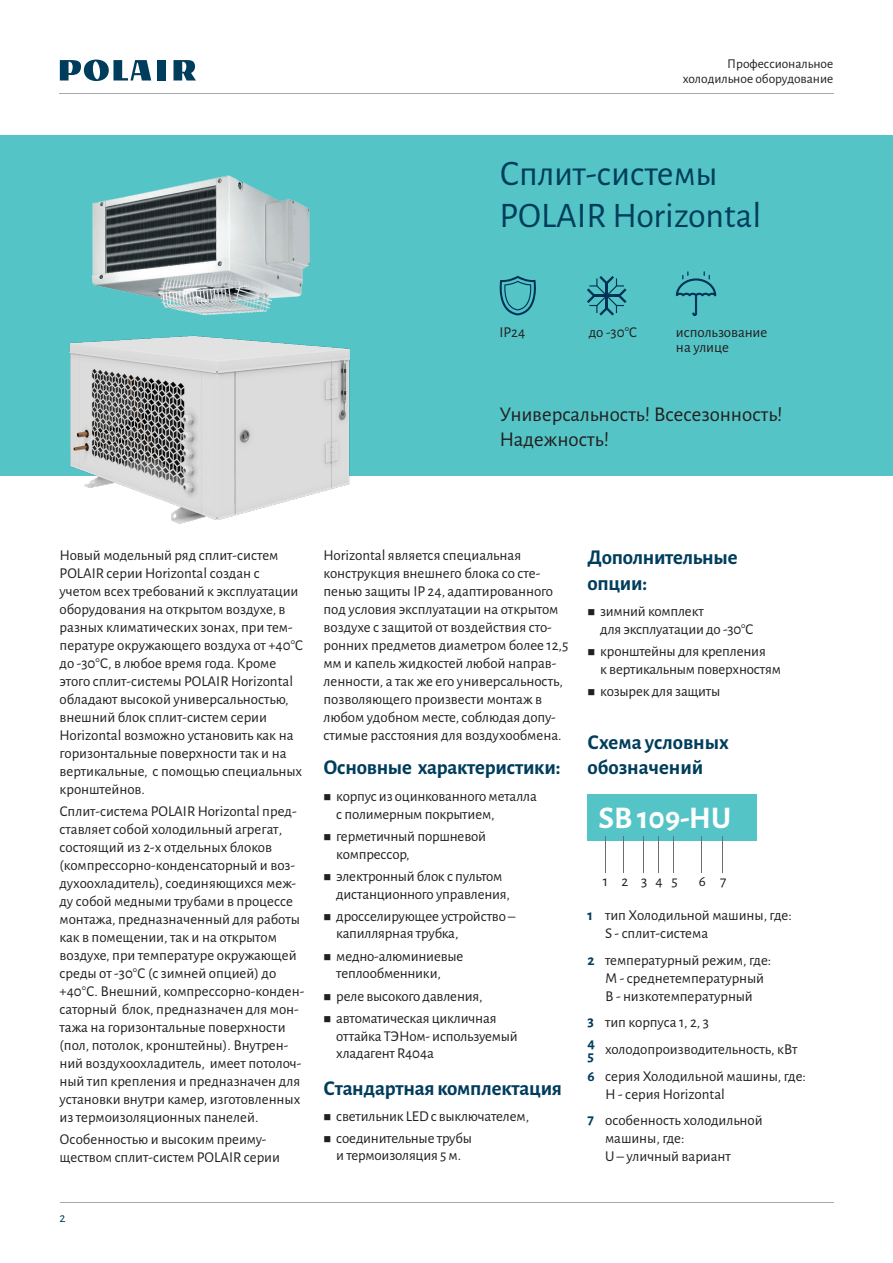
<style>
.page{position:relative;width:893px;height:1263px;background:#fff}
.page>*{position:absolute;margin:0;border:0;box-sizing:border-box;transform-origin:0 0}
.t1{font:36px/42.3px "Alegreya Sans";color:#003d5c}
.t2{font:700 31.5px "Alegreya Sans";color:#fff}
.t3{font:700 21px/25.2px "Alegreya Sans";letter-spacing:-.01em;color:#003d5c}
.t4{font:21px/25.2px "Alegreya Sans";color:#231f20}
.t5{font:15px/18px "Alegreya Sans";letter-spacing:-.01em;color:#231f20}
.t6{font:700 15px/20.1px "Alegreya Sans";color:#003d5c}
.t7{font:13.5px/15px "Alegreya Sans";color:#231f20;text-align:right}
.t8{font:13.5px "Alegreya Sans";color:#003d5c}
</style>
<div class="page">
<hr style="left:60px;top:94px;width:774px;height:1px;background:#a8a9ad">
<hr style="left:60px;top:1202px;width:773px;height:1px;background:#a8a9ad">
<svg style="left:173px;top:60px;width:23px;height:21px"></svg>
<div style="left:157px;top:60px;width:9px;height:21px;background:#003d5c"></div>
<svg style="left:60px;top:60px;width:91px;height:21px"></svg>
<div style="left:0;top:135px;width:893px;height:340px;background:#55c4c6"></div>
<div style="left:587px;top:795px;width:170px;height:46px;background:#55c4c6"></div>
<hr style="left:605px;top:836px;width:1px;height:36px;background:#6c6d70">
<hr style="left:643px;top:836px;width:1px;height:36px;background:#6c6d70">
<hr style="left:658px;top:836px;width:1px;height:36px;background:#6c6d70">
<hr style="left:673px;top:836px;width:1px;height:36px;background:#6c6d70">
<img style="left:7px;top:337px;width:404px;height:187px">
<hr style="left:623px;top:836px;width:1px;height:36px;background:#6c6d70">
<hr style="left:701px;top:836px;width:1px;height:36px;background:#6c6d70">
<hr style="left:722px;top:836px;width:1px;height:36px;background:#6c6d70">
<img style="left:91px;top:175px;width:219px;height:141px">
<svg style="left:499px;top:276px;width:37px;height:39px"></svg>
<svg style="left:587px;top:276px;width:39px;height:40px"></svg>
<svg style="left:675px;top:271px;width:41px;height:45px"></svg>
<p class="t7" style="left:683px;top:56px;width:152px">Профессиональное холодильное оборудование</p>
<h1 class="t1" style="left:499px;top:150px;width:263px">Сплит-системы<br>POLAIR Horizontal</h1>
<p class="t5" style="left:499px;top:322px;width:27px">IP24</p>
<p class="t5" style="left:589px;top:322px;width:50px">до -30°С</p>
<p class="t5" style="left:676px;top:324px;width:93px;line-height:15px">использование на улице</p>
<h3 class="t4" style="left:499px;top:400px;width:285px">Универсальность! Всесезонность!<br>Надежность!</h3>
<p class="t5" style="left:60px;top:545px;width:245px">Новый модельный ряд сплит-систем POLAIR серии Horizontal создан с учетом всех требований к эксплуатации оборудования на открытом воздухе, в разных климатических зонах, при тем&shy;пературе окружающего воздуха от +40°С до -30°С, в любое время года. Кроме этого сплит-системы POLAIR Horizontal обладают высокой универсальностью, внешний блок сплит-систем серии Horizontal возможно установить как на горизонтальные поверхности так и на вертикальные, с помощью специальных кронштейнов.</p>
<p class="t5" style="left:60px;top:801px;width:246px">Сплит-система POLAIR Horizontal пред&shy;ставляет собой холодильный агрегат, состоящий из 2-х отдельных блоков (компрессорно-конденсаторный и воз&shy;духоохладитель), соединяющихся меж&shy;ду собой медными трубами в процессе монтажа, предназначенный для работы как в помещении, так и на открытом воздухе, при температуре окружающей среды от -30°С (с зимней опцией) до +40°С. Внешний, компрессорно-конден&shy;саторный блок, предназначен для мон&shy;тажа на горизонтальные поверхности (пол, потолок, кронштейны). Внутрен&shy;ний воздухоохладитель, имеет потолоч&shy;ный тип крепления и предназначен для установки внутри камер, изготовленных из термоизоляционных панелей.</p>
<p class="t5" style="left:60px;top:1129px;width:222px">Особенностью и высоким преиму&shy;ществом сплит-систем POLAIR серии</p>
<p class="t5" style="left:323px;top:545px;width:246px">Horizontal является специальная конструкция внешнего блока со сте&shy;пенью защиты IP 24, адаптированного под условия эксплуатации на открытом воздухе c защитой от воздействия сто&shy;ронних предметов диаметром более 12,5 мм и капель жидкостей любой направ&shy;ленности, а так же его универсальность, позволяющего произвести монтаж в любом удобном месте, соблюдая допу&shy;стимые расстояния для воздухообмена.</p>
<h3 class="t3" style="left:323px;top:753px;width:239px">Основные характеристики:</h3>
<p class="t5" style="left:336px;top:786px;width:202px;text-indent:-13px">■ корпус из оцинкованного металла с полимерным покрытием,</p>
<p class="t5" style="left:336px;top:826px;width:151px;text-indent:-13px">■ герметичный поршневой компрессор,</p>
<p class="t5" style="left:336px;top:866px;width:175px;text-indent:-13px">■ электронный блок с пультом дистанционного управления,</p>
<p class="t5" style="left:336px;top:906px;width:181px;text-indent:-13px">■ дросселирующее устройство – капиллярная трубка,</p>
<p class="t5" style="left:336px;top:946px;width:129px;text-indent:-13px">■ медно-алюминиевые теплообменники,</p>
<p class="t5" style="left:323px;top:986px;width:161px">■ реле высокого давления,</p>
<p class="t5" style="left:336px;top:1008px;width:183px;text-indent:-13px">■ автоматическая цикличная оттайка ТЭНом- используемый хладагент R404a</p>
<h3 class="t3" style="left:323px;top:1074px;width:240px">Стандартная комплектация</h3>
<p class="t5" style="left:323px;top:1106px;width:207px">■ светильник LED c выключателем,</p>
<p class="t5" style="left:323px;top:1128px;width:150px;text-align:center">■ соединительные трубы и термоизоляция 5 м.</p>
<h3 class="t3" style="left:587px;top:543px;width:152px">Дополнительные опции:</h3>
<p class="t5" style="left:600px;top:601px;width:155px;text-indent:-13px">■ зимний комплект<br>для эксплуатации до -30°С</p>
<p class="t5" style="left:600px;top:641px;width:182px;text-indent:-13px">■ кронштейны для крепления<br>к вертикальным поверхностям</p>
<p class="t5" style="left:587px;top:681px;width:134px">■ козырек для защиты</p>
<h3 class="t3" style="left:587px;top:728px;width:143px">Схема условных обозначений</h3>
<h2 class="t2" style="left:599px;top:794px;width:134px">SB 109-НU</h2>
<p class="t5" style="left:603px;top:872px;width:7px">1</p>
<p class="t5" style="left:621px;top:872px;width:8px">2</p>
<p class="t5" style="left:699px;top:872px;width:29px">6 7</p>
<p class="t5" style="left:641px;top:872px;width:38px">345</p>
<p class="t6" style="left:587px;top:904px;width:7px">1</p>
<p class="t6" style="left:587px;top:949px;width:9px">2</p>
<p class="t6" style="left:587px;top:1010px;width:8px">3</p>
<p class="t6" style="left:587px;top:1032px;width:9px">4</p>
<p class="t6" style="left:587px;top:1045px;width:9px">5<br>6</p>
<p class="t6" style="left:587px;top:1108px;width:8px">7</p>
<p class="t5" style="left:605px;top:906px;width:188px">тип Xолодильной машины, где:<br>S - сплит-система</p>
<p class="t5" style="left:605px;top:950px;width:168px">температурный режим, где:<br>М - среднетемпературный<br>В - низкотемпературный</p>
<p class="t5" style="left:605px;top:1008px;width:202px;line-height:26.5px">тип корпуса 1, 2, 3 холодопроизводительность, кBт серия Xолодильной машины, где:</p>
<p class="t5" style="left:605px;top:1079px;width:159px;line-height:26.5px">Н - серия Horizontal особенность холодильной</p>
<p class="t5" style="left:605px;top:1128px;width:127px">машины, где:<br>U – уличный вариант</p>
<p class="t8" style="left:60px;top:1208px;width:8px">2</p>
</div>
